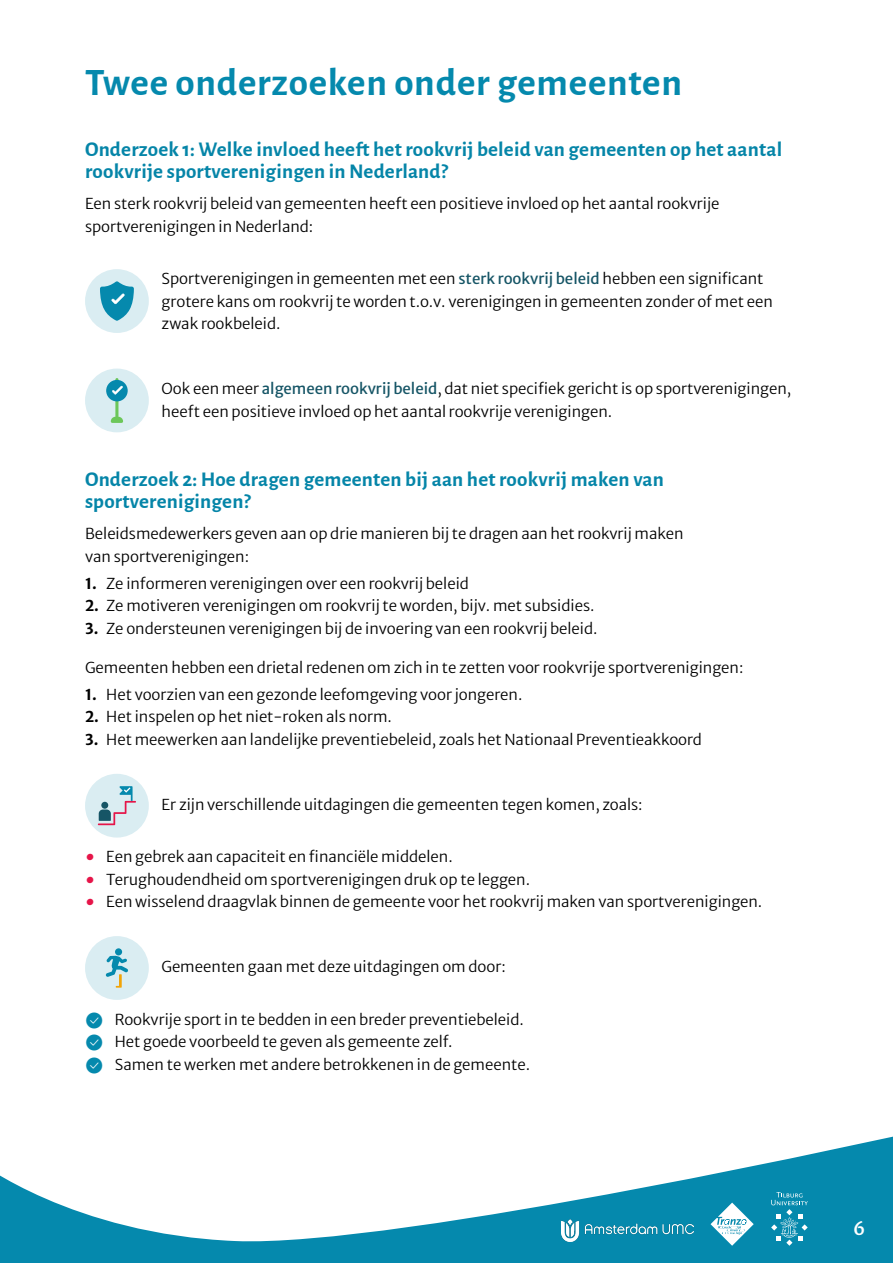
<style>
.page{position:relative;width:893px;height:1263px;background:#fff}
.page>*{position:absolute;margin:0;border:0;box-sizing:border-box;transform-origin:0 0}
.t1{font:700 39px "Alegreya Sans";letter-spacing:.02em;color:#0589ad}
.t2{font:700 21px/22.5px "Alegreya Sans";letter-spacing:.01em;color:#0585a8}
.t3{font:500 18px "Merriweather Sans";color:#fff}
.t4{font:300 15px/22.5px "Merriweather Sans";color:#000}
.s1{font-weight:400;color:#165566}
.s2{font-weight:700}
.s3{font-weight:800;font-size:22.5px;color:#e61549}
</style>
<div class="page">
<svg style="left:0;top:1136px;width:893px;height:127px"></svg>
<svg style="left:710px;top:1202px;width:44px;height:44px"></svg>
<svg style="left:771px;top:1192px;width:37px;height:54px;background:#309dbb"></svg>
<img style="left:561px;top:1219px;width:132px;height:23px">
<div style="left:85px;top:269px;width:64px;height:64px;background:#daedf2;border-radius:50%"></div>
<svg style="left:100px;top:281px;width:34px;height:40px"></svg>
<div style="left:85px;top:369px;width:64px;height:63px;background:#daedf2;border-radius:50%"></div>
<svg style="left:111px;top:417px;width:12px;height:6px"></svg>
<hr style="left:115px;top:378px;width:3px;height:40px;background:#6cc75a;border-radius:2px">
<div style="left:106px;top:380px;width:22px;height:21px;background:#0589ad;border-radius:50%"></div>
<svg style="left:112px;top:386px;width:11px;height:8px"></svg>
<div style="left:85px;top:774px;width:64px;height:63px;background:#daedf2;border-radius:50%"></div>
<svg style="left:98px;top:786px;width:38px;height:39px"></svg>
<div style="left:85px;top:936px;width:64px;height:64px;background:#daedf2;border-radius:50%"></div>
<div style="left:115px;top:948px;width:7px;height:7px;background:#0589ad;border-radius:50%"></div>
<svg style="left:106px;top:956px;width:22px;height:32px"></svg>
<h1 class="t1" style="left:85px;top:54px;width:599px">Twee onderzoeken onder gemeenten</h1>
<h2 class="t2" style="left:85px;top:136px;width:699px">Onderzoek 1: Welke invloed heeft het rookvrij beleid van gemeenten op het aantal rookvrije sportverenigingen in Nederland?</h2>
<p class="t4" style="left:85px;top:191px;width:636px">Een sterk rookvrij beleid van gemeenten heeft een positieve invloed op het aantal rookvrije sportverenigingen in Nederland:</p>
<p class="t4" style="left:162px;top:266px;width:613px">Sportverenigingen in gemeenten met een <span class="s1">sterk rookvrij beleid</span> hebben een significant grotere kans om rookvrij te worden t.o.v. verenigingen in gemeenten zonder of met een zwak rookbeleid.</p>
<p class="t4" style="left:161px;top:376px;width:631px">Ook een meer <span class="s1">algemeen rookvrij beleid</span>, dat niet specifiek gericht is op sportverenigingen, heeft een positieve invloed op het aantal rookvrije verenigingen.</p>
<h2 class="t2" style="left:85px;top:466px;width:580px">Onderzoek 2: Hoe dragen gemeenten bij aan het rookvrij maken van sportverenigingen?</h2>
<p class="t4" style="left:85px;top:521px;width:600px">Beleidsmedewerkers geven aan op drie manieren bij te dragen aan het rookvrij maken van sportverenigingen:</p>
<p class="t4" style="left:85px;top:570px;width:385px"><span class="s2">1.</span> Ze informeren verenigingen over een rookvrij beleid</p>
<p class="t4" style="left:85px;top:593px;width:511px"><span class="s2">2.</span> Ze motiveren verenigingen om rookvrij te worden, bijv. met subsidies.</p>
<p class="t4" style="left:85px;top:615px;width:514px"><span class="s2">3.</span> Ze ondersteunen verenigingen bij de invoering van een rookvrij beleid.</p>
<p class="t4" style="left:85px;top:655px;width:660px">Gemeenten hebben een drietal redenen om zich in te zetten voor rookvrije sportverenigingen:</p>
<p class="t4" style="left:85px;top:681px;width:439px"><span class="s2">1.</span> Het voorzien van een gezonde leefomgeving voor jongeren.</p>
<p class="t4" style="left:85px;top:704px;width:308px"><span class="s2">2.</span> Het inspelen op het niet-roken als norm.</p>
<p class="t4" style="left:85px;top:726px;width:618px"><span class="s2">3.</span> Het meewerken aan landelijke preventiebeleid, zoals het Nationaal Preventieakkoord</p>
<p class="t4" style="left:162px;top:791px;width:483px">Er zijn verschillende uitdagingen die gemeenten tegen komen, zoals:</p>
<p class="t4" style="left:85px;top:844px;width:369px"><span class="s3">•</span> Een gebrek aan capaciteit en financiële middelen.</p>
<p class="t4" style="left:85px;top:866px;width:447px"><span class="s3">•</span> Terughoudendheid om sportverenigingen druk op te leggen.</p>
<p class="t4" style="left:85px;top:889px;width:679px"><span class="s3">•</span> Een wisselend draagvlak binnen de gemeente voor het rookvrij maken van sportverenigingen.</p>
<p class="t4" style="left:161px;top:954px;width:346px">Gemeenten gaan met deze uitdagingen om door:</p>
<p class="t4" style="left:115px;top:1006px;width:417px">Rookvrije sport in te bedden in een breder preventiebeleid.<br>Het goede voorbeeld te geven als gemeente zelf.<br>Samen te werken met andere betrokkenen in de gemeente.</p>
<p class="t3" style="left:853px;top:1213px;width:14px">6</p>
</div>
